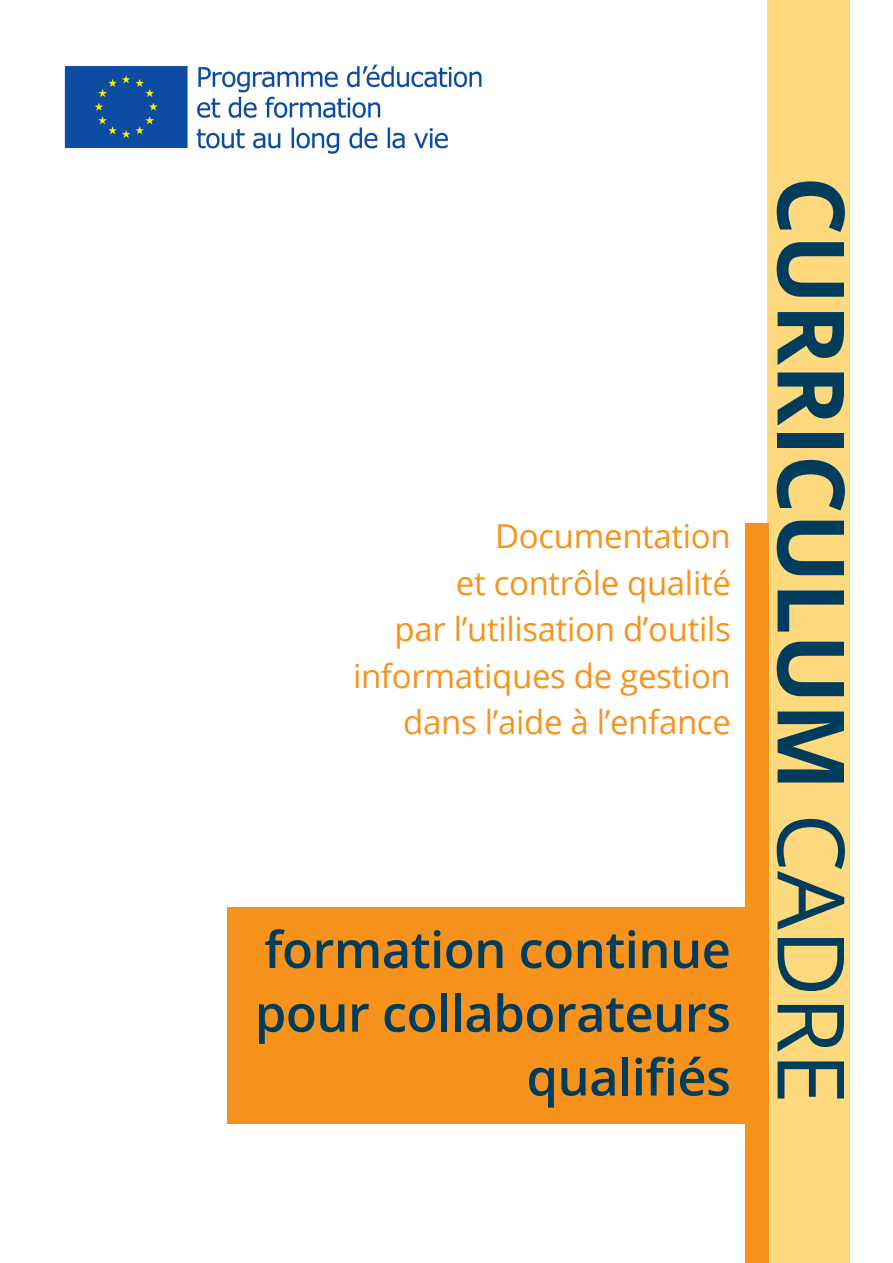
<style>
.page{position:relative;width:893px;height:1263px;background:#fff}
.page>*{position:absolute;margin:0;border:0;box-sizing:border-box;transform-origin:0 0}
.t1{font:700 93px "Open Sans";letter-spacing:-.01em;color:#003d5c}
.t2{font:600 50.7px/63.8px "Open Sans";letter-spacing:-.01em;color:#003d5c;text-align:right}
.t3{font:33px/46.5px "Open Sans";letter-spacing:-.01em;color:#f7931d;text-align:right}
.s1{font-weight:400}
</style>
<div class="page">
<div style="left:767px;top:0;width:83px;height:1263px;background:#fed97d"></div>
<div style="left:746px;top:523px;width:23px;height:740px;background:#f7931d"></div>
<img style="left:64px;top:64px;width:418px;height:90px">
<div style="left:227px;top:908px;width:540px;height:216px;background:#f7931d"></div>
<p class="t3" style="left:353px;top:512px;width:379px">Documentation<br>et contrôle qualité<br>par l’utilisation d’outils informatiques de gestion dans l’aide à l’enfance</p>
<h2 class="t2" style="left:255px;top:917px;width:478px">formation continue pour collaborateurs qualifiés</h2>
<h1 class="t1" style="left:877px;top:176px;width:929px;rotate:90deg">Curriculum <span class="s1">Cadre</span></h1>
</div>
